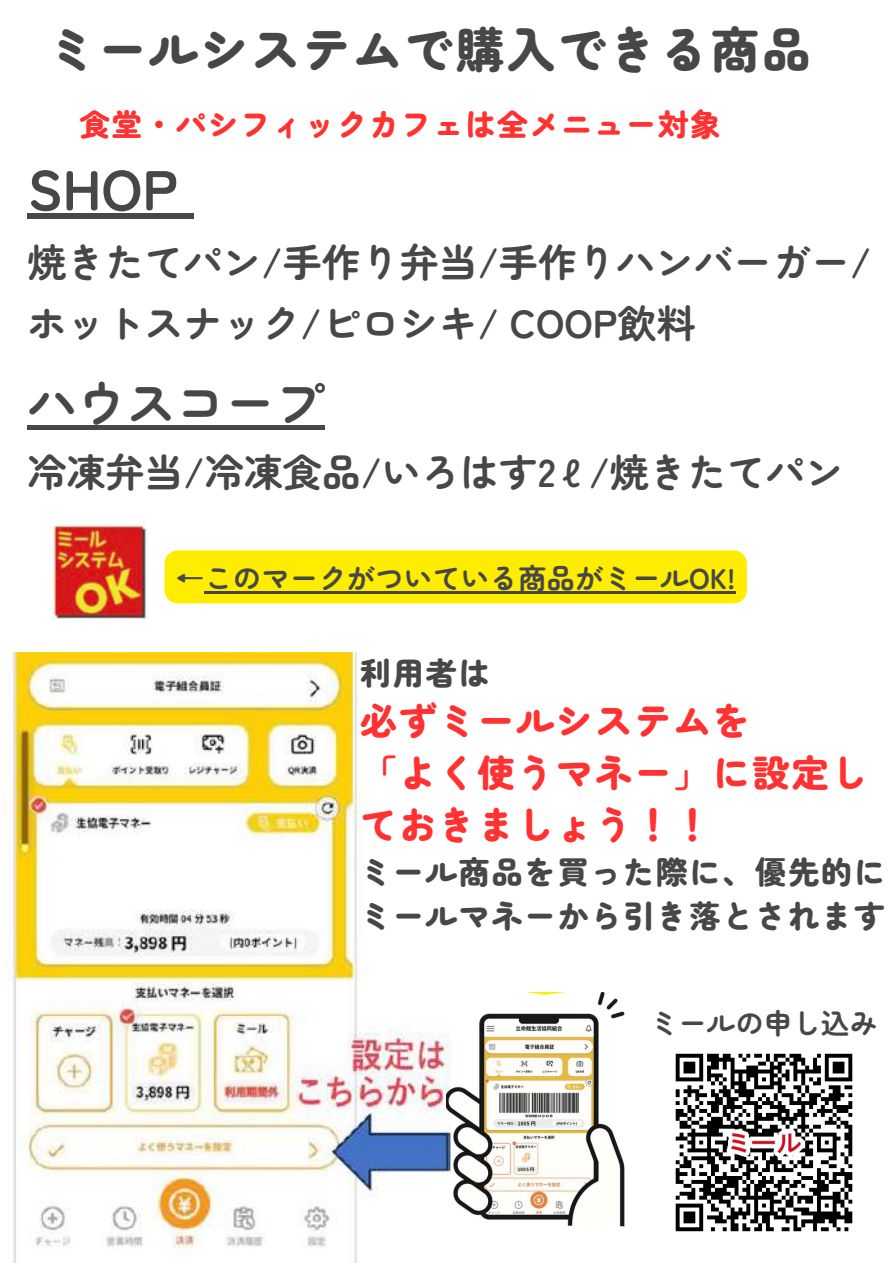
<style>
.page{position:relative;width:893px;height:1263px;background:#fff}
.page>*{position:absolute;margin:0;border:0;box-sizing:border-box;transform-origin:0 0}
.t1{font:700 56.25px "Zen Maru Gothic";color:#474747}
.t2{font:700 49.5px "Zen Maru Gothic";color:#474747}
.t3{font:900 48.6px "Zen Maru Gothic";letter-spacing:.05em;color:#474747}
.t4{font:700 39px/60.8px "Zen Maru Gothic";color:#474747}
.t5{font:900 37.35px/51.8px "Zen Maru Gothic";letter-spacing:.05em;color:#ff3131}
.t6{font:900 31.35px/43.9px "Zen Maru Gothic";letter-spacing:.05em;color:#474747}
.t7{font:900 30.6px "Zen Maru Gothic";letter-spacing:.05em;color:#ff3131}
.t8{font:700 28.5px "Zen Maru Gothic";color:#474747}
</style>
<div class="page">
<img style="left:0;top:653px;width:446px;height:610px">
<img style="left:51px;top:521px;width:96px;height:98px">
<img style="left:446px;top:992px;width:179px;height:235px">
<img style="left:675px;top:1053px;width:178px;height:179px">
<div style="left:27px;top:213px;width:151px;height:5px;background:#474747"></div>
<div style="left:178px;top:213px;width:16px;height:5px;background:#474747"></div>
<hr style="left:27px;top:425px;width:297px;height:4px;background:#474747">
<div style="left:164px;top:550px;width:583px;height:53px;background:#ffed00"></div>
<hr style="left:204px;top:591px;width:531px;height:3px;background:#474747">
<p class="t3" style="left:47px;top:12px;width:765px">ミールシステムで購入できる商品</p>
<p class="t7" style="left:79px;top:100px;width:643px">食堂・パシフィックカフェは全メニュー対象</p>
<h1 class="t1" style="left:27px;top:145px;width:152px">SHOP</h1>
<p class="t4" style="left:27px;top:230px;width:845px">焼きたてパン/手作り弁当/手作りハンバーガー/ホットスナック/ピロシキ/ COOP飲料</p>
<p class="t2" style="left:27px;top:365px;width:298px">ハウスコープ</p>
<p class="t4" style="left:27px;top:440px;width:818px">冷凍弁当/冷凍食品/いろはす2ℓ/焼きたてパン</p>
<p class="t8" style="left:176px;top:556px;width:561px">←このマークがついている商品がミールOK!</p>
<p class="t6" style="left:360px;top:649px;width:132px">利用者は</p>
<p class="t5" style="left:360px;top:693px;width:510px">必ずミールシステムを<br>「よく使うマネー」に設定しておきましょう！！</p>
<p class="t6" style="left:360px;top:848px;width:527px">ミール商品を買った際に、優先的にミールマネーから引き落とされます</p>
<p class="t8" style="left:650px;top:1001px;width:229px">ミールの申し込み</p>
</div>
